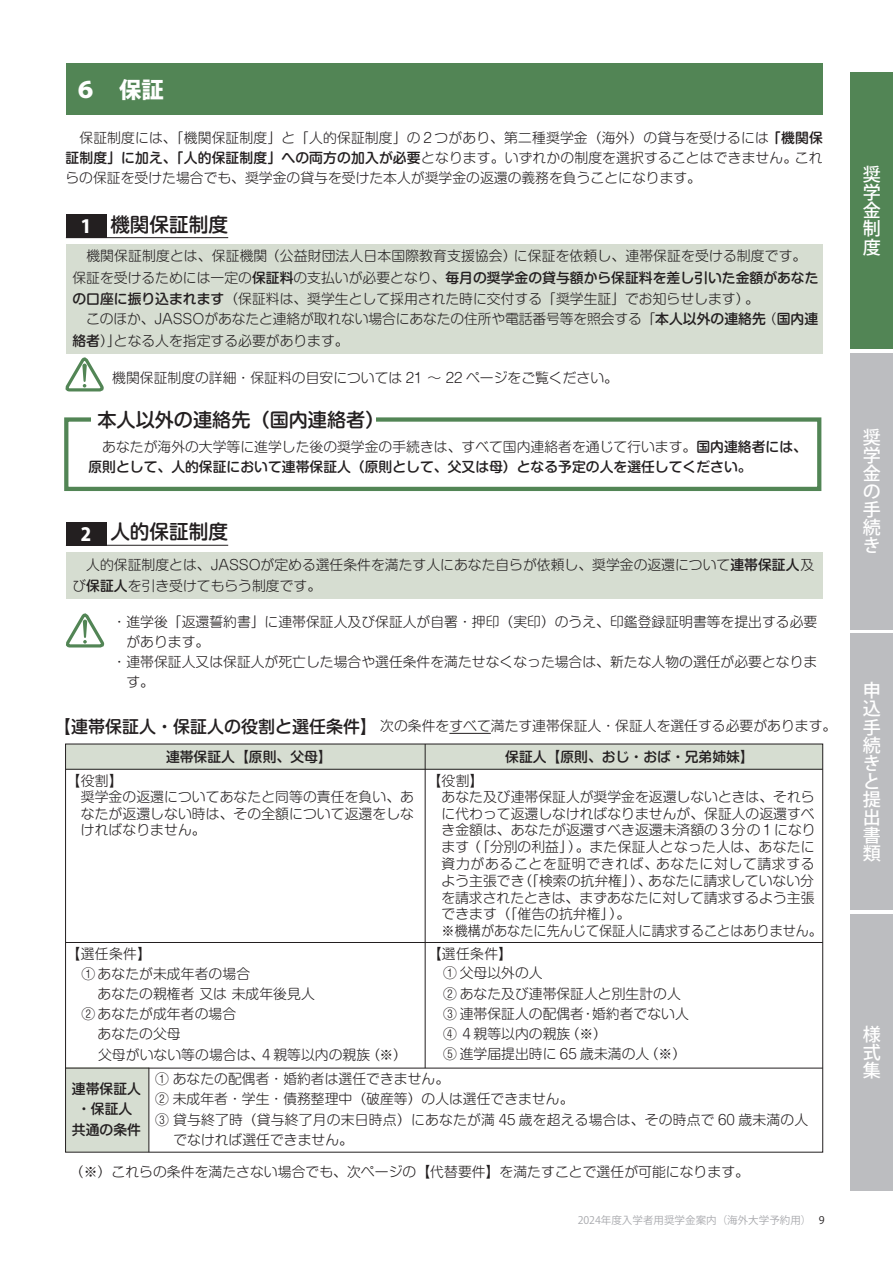
<style>
.page{position:relative;width:893px;height:1263px;background:#fff}
.page>*{position:absolute;margin:0;border:0;box-sizing:border-box;transform-origin:0 0}
.t1{font:800 22.35px "Koz Go Pro";color:#fff}
.t2{font:500 19.65px "Shin M Go Pro";color:#231f20}
.t3{font:500 19.2px "Shin M Go Pro";color:#231f20}
.t4{font:500 18.15px/18.1px "Koz Go Pro";color:#fff;text-align:justify}
.t5{font:800 18px "Koz Go Pro";color:#fff}
.t6{font:300 13.8px/16.8px "Shin M Go Pro";color:#231f20}
.t7{font:500 13.8px/20.2px "Shin M Go Pro";color:#231f20;text-align:center}
.t8{font:10.5px "Koz Go Pro";color:#a8a9ad}
.s1{font-weight:500}
.s2{font-weight:300}
.s3{font-weight:500;font-size:16.95px}
.s4{color:#231f20}
</style>
<div class="page">
<div style="left:850px;top:72px;width:43px;height:277px;background:#528555"></div>
<div style="left:850px;top:353px;width:43px;height:276px;background:#bcbdc0"></div>
<div style="left:850px;top:634px;width:43px;height:276px;background:#bcbdc0"></div>
<div style="left:850px;top:914px;width:43px;height:277px;background:#bcbdc0"></div>
<div style="left:65px;top:1068px;width:84px;height:84px;background:#d6ddd1"></div>
<div style="left:66px;top:744px;width:757px;height:25px;background:#d6ddd1"></div>
<div style="left:66px;top:214px;width:40px;height:24px;background:#231f20"></div>
<hr style="left:106px;top:237px;width:122px;height:1px;background:#231f20">
<div style="left:66px;top:244px;width:757px;height:110px;background:#d6ddd1"></div>
<svg style="left:65px;top:357px;width:39px;height:35px"></svg>
<div style="left:66px;top:522px;width:40px;height:23px;background:#231f20"></div>
<hr style="left:66px;top:545px;width:40px;height:1px;background:#231f20">
<hr style="left:106px;top:545px;width:122px;height:1px;background:#231f20">
<div style="left:66px;top:552px;width:757px;height:47px;background:#d6ddd1"></div>
<svg style="left:66px;top:613px;width:38px;height:35px"></svg>
<div style="left:66px;top:64px;width:757px;height:51px;background:#528555"></div>
<hr style="left:449px;top:733px;width:42px;height:1px;background:#231f20">
<hr style="left:66px;top:769px;width:757px;height:1px;background:#231f20">
<hr style="left:66px;top:942px;width:757px;height:1px;background:#231f20">
<hr style="left:66px;top:1068px;width:757px;height:1px;background:#231f20">
<hr style="left:425px;top:744px;width:1px;height:324px;background:#231f20">
<hr style="left:149px;top:1068px;width:1px;height:84px;background:#231f20">
<div style="left:64px;top:417px;width:757px;height:74px;border:4px solid #528555"></div>
<div style="left:91px;top:404px;width:285px;height:30px;background:#fff"></div>
<h1 class="t1" style="left:74px;top:75px;width:91px">６　保証</h1>
<p class="t6" style="left:65px;top:126px;width:759px;line-height:20.2px;text-align:justify">　保証制度には、「機関保証制度」と「人的保証制度」の２つがあり、第二種奨学金（海外）の貸与を受けるには<span class="s1">「機関保証制度」に加え、「人的保証制度」への両方の加入が必要</span>となります。いずれかの制度を選択することはできません。これらの保証を受けた場合でも、奨学金の貸与を受けた本人が奨学金の返還の義務を負うことになります。</p>
<h2 class="t2" style="left:110px;top:208px;width:119px">機関保証制度</h2>
<h3 class="t5" style="left:81px;top:215px;width:12px">1</h3>
<p class="t7" style="left:72px;top:266px;width:748px"><span class="s2">保証を受けるためには一定の</span>保証料<span class="s2">の支払いが必要となり、</span>毎月の奨学金の貸与額から保証料を差し引いた金額があなた</p>
<p class="t6" style="left:72px;top:307px;width:747px;line-height:21.3px">　このほか、JASSOがあなたと連絡が取れない場合にあなたの住所や電話番号等を照会する「<span class="s1">本人以外の連絡先</span>（<span class="s1">国内連絡者</span>）」となる人を指定する必要があります。</p>
<p class="t6" style="left:72px;top:246px;width:735px">　機関保証制度とは、保証機関（公益財団法人日本国際教育支援協会）に保証を依頼し、連帯保証を受ける制度です。</p>
<p class="t6" style="left:72px;top:289px;width:688px"><span class="s1">の口座に振り込まれます</span>（保証料は、奨学生として採用された時に交付する「奨学生証」でお知らせします）。</p>
<p class="t6" style="left:112px;top:367px;width:507px">機関保証制度の詳細・保証料の目安については 21 ～ 22 ページをご覧ください。</p>
<h3 class="t3" style="left:97px;top:404px;width:289px">本人以外の連絡先（国内連絡者）</h3>
<p class="t7" style="left:88px;top:435px;width:720px;text-align:left"><span class="s2">　あなたが海外の大学等に進学した後の奨学金の手続きは、すべて国内連絡者を通じて行います。</span>国内連絡者には、原則として、人的保証において連帯保証人（原則として、父又は母）となる予定の人を選任してください。</p>
<h3 class="t5" style="left:81px;top:522px;width:12px">2</h3>
<h2 class="t2" style="left:110px;top:516px;width:119px">人的保証制度</h2>
<p class="t6" style="left:72px;top:552px;width:743px;line-height:21.3px">　人的保証制度とは、JASSOが定める選任条件を満たす人にあなた自らが依頼し、奨学金の返還について<span class="s1">連帯保証人</span>及び<span class="s1">保証人</span>を引き受けてもらう制度です。</p>
<p class="t6" style="left:113px;top:611px;width:706px">・進学後「返還誓約書」に連帯保証人及び保証人が自署・押印（実印）のうえ、印鑑登録証明書等を提出する必要</p>
<p class="t6" style="left:126px;top:631px;width:84px">があります。</p>
<p class="t6" style="left:113px;top:652px;width:706px">・連帯保証人又は保証人が死亡した場合や選任条件を満たせなくなった場合は、新たな人物の選任が必要となりま</p>
<p class="t6" style="left:126px;top:672px;width:29px">す。</p>
<p class="t6" style="left:54px;top:716px;width:784px"><span class="s3">【連帯保証人・保証人の役割と選任条件】</span>　次の条件をすべて満たす連帯保証人・保証人を選任する必要があります。</p>
<p class="t6" style="left:67px;top:771px;width:58px">【役割】</p>
<p class="t7" style="left:166px;top:745px;width:167px">連帯保証人【原則、父母】</p>
<p class="t7" style="left:505px;top:745px;width:250px">保証人【原則、おじ・おば・兄弟姉妹】</p>
<p class="t6" style="left:427px;top:770px;width:58px">【役割】</p>
<p class="t6" style="left:81px;top:787px;width:335px;text-align:justify">奨学金の返還についてあなたと同等の責任を負い、あなたが返還しない時は、その全額について返還をしなければなりません。</p>
<p class="t6" style="left:67px;top:944px;width:86px">【選任条件】</p>
<p class="t6" style="left:81px;top:964px;width:170px">① あなたが未成年者の場合</p>
<p class="t6" style="left:81px;top:1003px;width:156px">② あなたが成年者の場合</p>
<p class="t6" style="left:98px;top:983px;width:219px">あなたの親権者 又は 未成年後見人</p>
<p class="t6" style="left:98px;top:1021px;width:311px;line-height:21.1px">あなたの父母<br>父母がいない等の場合は、４親等以内の親族（※）</p>
<p class="t6" style="left:442px;top:787px;width:382px">あなた及び連帯保証人が奨学金を返還しないときは、それらに代わって返還しなければなりませんが、保証人の返還すべき金額は、あなたが返還すべき返還未済額の３分の１になります（「分別の利益」）。また保証人となった人は、あなたに資力があることを証明できれば、あなたに対して請求するよう主張でき（「検索の抗弁権」）、あなたに請求していない分を請求されたときは、まずあなたに対して請求するよう主張できます（「催告の抗弁権」）。<br>※機構があなたに先んじて保証人に請求することはありません。</p>
<p class="t6" style="left:443px;top:961px;width:247px;line-height:20.2px">① 父母以外の人<br>② あなた及び連帯保証人と別生計の人<br>③ 連帯保証人の配偶者・婚約者でない人<br>④ ４親等以内の親族（※）<br>⑤ 進学届提出時に 65 歳未満の人（※）</p>
<p class="t6" style="left:428px;top:944px;width:86px">【選任条件】</p>
<p class="t7" style="left:72px;top:1077px;width:71px">連帯保証人・保証人共通の条件</p>
<p class="t6" style="left:155px;top:1069px;width:295px">① あなたの配偶者・婚約者は選任できません。</p>
<p class="t6" style="left:155px;top:1089px;width:420px">② 未成年者・学生・債務整理中（破産等）の人は選任できません。</p>
<p class="t6" style="left:155px;top:1109px;width:654px">③ 貸与終了時（貸与終了月の末日時点）にあなたが満 45 歳を超える場合は、その時点で 60 歳未満の人</p>
<p class="t6" style="left:173px;top:1129px;width:181px">でなければ選任できません。</p>
<p class="t6" style="left:70px;top:1161px;width:681px">（※）これらの条件を満たさない場合でも、次ページの【代替要件】を満たすことで選任が可能になります。</p>
<p class="t8" style="left:578px;top:1214px;width:249px">2024年度入学者用奨学金案内（海外大学予約用） <span class="s4">9</span></p>
<h3 class="t4" style="left:863px;top:166px;width:19px">奨学金制度</h3>
<h3 class="t4" style="left:863px;top:429px;width:19px">奨学金の手続き</h3>
<h3 class="t4" style="left:863px;top:682px;width:19px;text-align:left">申込手続きと提出書類</h3>
<h3 class="t4" style="left:863px;top:1026px;width:19px">様式集</h3>
</div>
